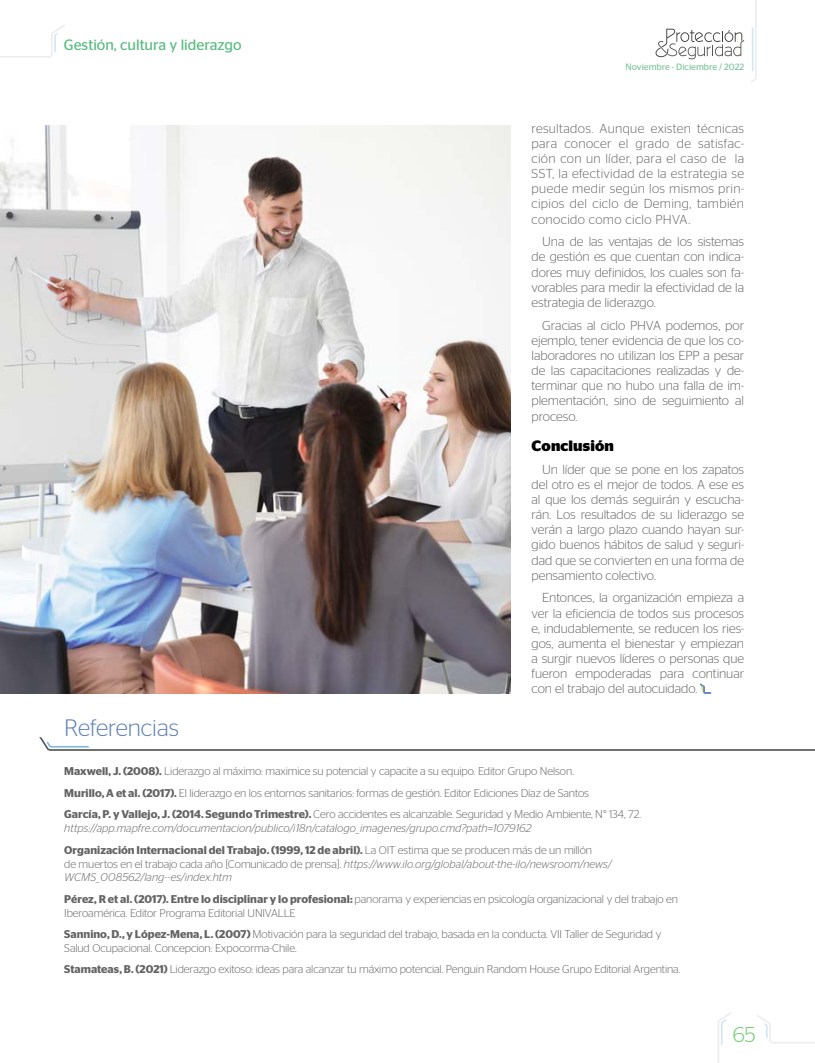
<style>
.page{position:relative;width:815px;height:1063px;background:#fff}
.page>*{position:absolute;margin:0;border:0;box-sizing:border-box;transform-origin:0 0}
.t1{font:300 23.75px "Stag Sans";color:#5a7db4}
.t2{font:300 21.25px "Stag Sans";color:#6c6}
.t3{font:15px "Stag Sans";color:#59bb81}
.t4{font:700 15px "Stag Sans";letter-spacing:.01em;color:#000}
.t5{font:300 13px/15.1px "Stag Sans";color:#646363;text-align:justify}
.t6{font:300 11.25px/21.5px "Stag Sans";letter-spacing:-.01em;color:#646363}
.t7{font:italic 300 11.25px/21.5px "Stag Sans";letter-spacing:.005em;color:#646363}
.t8{font:9.12px "Stag Sans";color:#7ac398}
.s1{font-weight:600}
.s2{font-weight:600;font-style:normal}
.s3{font-style:normal}
</style>
<div class="page">
<svg style="left:656px;top:29px;width:88px;height:30px"></svg>
<svg style="left:751px;top:0;width:6px;height:83px"></svg>
<svg style="left:718px;top:1012px;width:13px;height:51px"></svg>
<svg style="left:0;top:25px;width:65px;height:33px"></svg>
<svg style="left:757px;top:1015px;width:58px;height:28px"></svg>
<svg style="left:39px;top:737px;width:776px;height:14px"></svg>
<svg style="left:700px;top:684px;width:11px;height:10px"></svg>
<img style="left:0;top:125px;width:510px;height:568px">
<p class="t3" style="left:64px;top:36px;width:179px">Gestión, cultura y liderazgo</p>
<p class="t8" style="left:626px;top:62px;width:120px">Noviembre - Diciembre / 2022</p>
<p class="t5" style="left:532px;top:120px;width:214px">resultados. Aunque existen técnicas para conocer el grado de satisfac&shy;ción con un líder, para el caso de la SST, la efectividad de la estrategia se puede medir según los mismos prin&shy;cipios del ciclo de Deming, también conocido como ciclo PHVA.</p>
<p class="t5" style="left:532px;top:234px;width:214px;text-indent:11px">Una de las ventajas de los sistemas de gestión es que cuentan con indica&shy;dores muy definidos, los cuales son fa&shy;vorables para medir la efectividad de la estrategia de liderazgo.</p>
<p class="t5" style="left:532px;top:317px;width:214px;text-indent:11px">Gracias al ciclo PHVA podemos, por ejemplo, tener evidencia de que los co&shy;laboradores no utilizan los EPP a pesar de las capacitaciones realizadas y de&shy;terminar que no hubo una falla de im&shy;plementación, sino de seguimiento al proceso.</p>
<p class="t4" style="left:532px;top:437px;width:84px">Conclusión</p>
<p class="t5" style="left:532px;top:461px;width:214px;text-indent:11px">Un líder que se pone en los zapatos del otro es el mejor de todos. A ese es al que los demás seguirán y escucha&shy;rán. Los resultados de su liderazgo se verán a largo plazo cuando hayan sur&shy;gido buenos hábitos de salud y seguri&shy;dad que se convierten en una forma de pensamiento colectivo.</p>
<p class="t5" style="left:532px;top:590px;width:214px;text-indent:11px">Entonces, la organización empieza a ver la eficiencia de todos sus procesos e, indudablemente, se reducen los ries&shy;gos, aumenta el bienestar y empiezan a surgir nuevos líderes o personas que fueron empoderadas para continuar con el trabajo del autocuidado.</p>
<h1 class="t1" style="left:64px;top:714px;width:116px">Referencias</h1>
<p class="t6" style="left:64px;top:761px;width:578px"><span class="s1">Maxwell, J. (2008).</span> Liderazgo al máximo: maximice su potencial y capacite a su equipo. Editor Grupo Nelson.<br><span class="s1">Murillo, A et al. (2017).</span> El liderazgo en los entornos sanitarios: formas de gestión. Editor Ediciones Díaz de Santos<br><span class="s1">García, P. y Vallejo, J. (2014. Segundo Trimestre).</span> Cero accidentes es alcanzable. Seguridad y Medio Ambiente, N° 134, 72.</p>
<p class="t7" style="left:64px;top:817px;width:529px">https://app.mapfre.com/documentacion/publico/i18n/catalogo_imagenes/grupo.cmd?path=1079162<br><span class="s2">Organización Internacional del Trabajo. (1999, 12 de abril).</span> <span class="s3">La OIT estima que se producen más de un millón</span></p>
<p class="t7" style="left:64px;top:857px;width:549px;line-height:13.8px"><span class="s3">de muertos en el trabajo cada año [Comunicado de prensa].</span> https://www.ilo.org/global/about-the-ilo/newsroom/news/<br>WCMS_008562/lang--es/index.htm</p>
<p class="t6" style="left:64px;top:892px;width:615px;line-height:13.8px"><span class="s1">Pérez, R et al. (2017). Entre lo disciplinar y lo profesional:</span> panorama y experiencias en psicología organizacional y del trabajo en<br>Iberoamérica. Editor Programa Editorial UNIVALLE</p>
<p class="t6" style="left:64px;top:927px;width:599px;line-height:13.8px"><span class="s1">Sannino, D., y López-Mena, L. (2007)</span> Motivación para la seguridad del trabajo, basada en la conducta. VII Taller de Seguridad y<br>Salud Ocupacional. Concepcion: Expocorma-Chile.</p>
<p class="t6" style="left:64px;top:959px;width:618px"><span class="s1">Stamateas, B. (2021)</span> Liderazgo exitoso: ideas para alcanzar tu máximo potencial. Penguin Random House Grupo Editorial Argentina.</p>
<h2 class="t2" style="left:733px;top:1023px;width:24px">65</h2>
</div>
